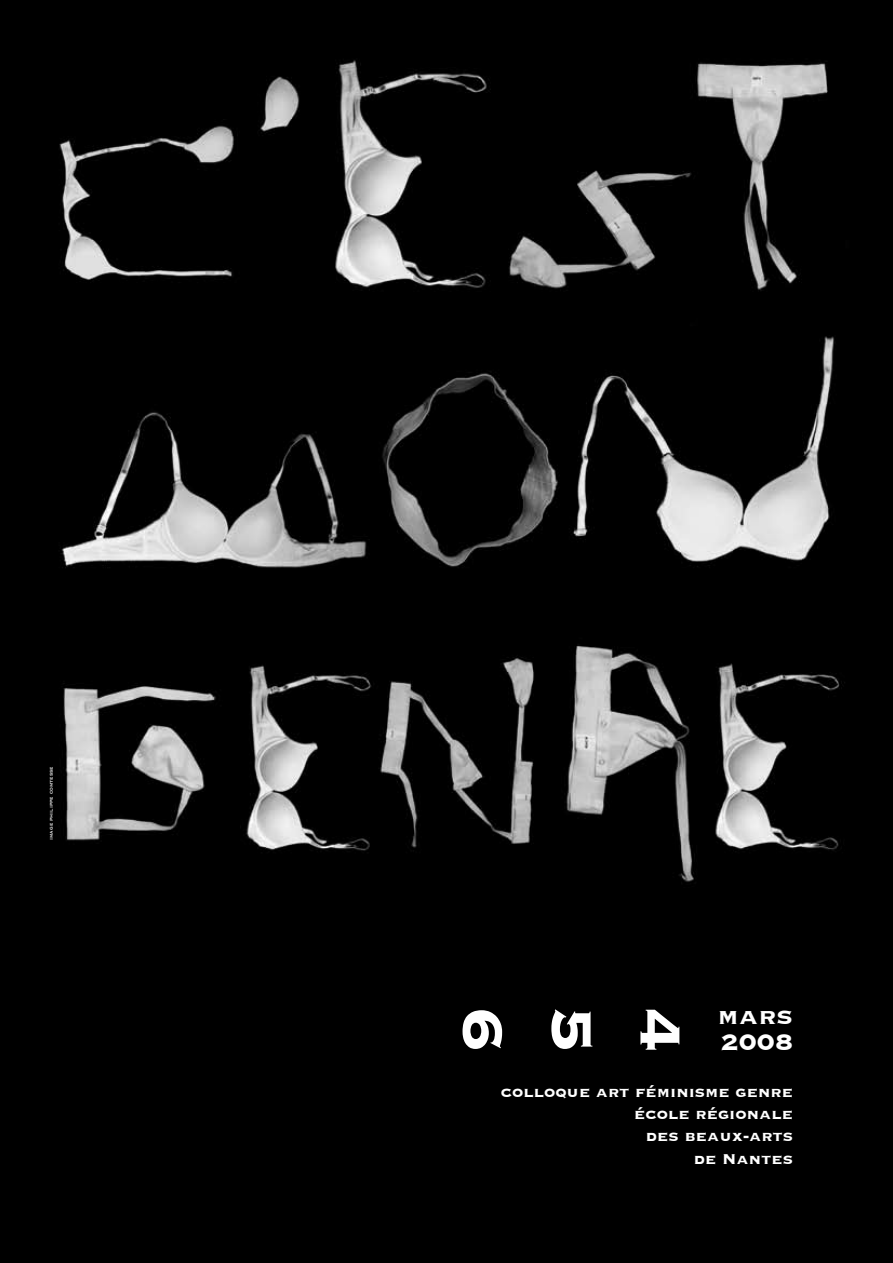
<style>
.page{position:relative;width:893px;height:1263px;background:#fff}
.page>*{position:absolute;margin:0;border:0;box-sizing:border-box;transform-origin:0 0}
.t1{font:700 74.1px "Copperplate";color:#fff}
.t2{font:700 29.55px/26px "Copperplate";color:#fff}
.t3{font:700 18.45px/22.2px "Copperplate";color:#fff;text-align:right}
.t4{font:6.15px "Copperplate";color:#fff}
</style>
<div class="page">
<img style="left:0;top:0;width:893px;height:1263px">
<p class="t4" style="left:47px;top:840px;width:75px;rotate:-90deg">image philippe comtesse</p>
<h1 class="t1" style="left:530px;top:1007px;width:47px;rotate:90deg">6</h1>
<h1 class="t1" style="left:619px;top:1007px;width:47px;rotate:90deg">5</h1>
<h1 class="t1" style="left:708px;top:1007px;width:47px;rotate:90deg">4</h1>
<h2 class="t2" style="left:717px;top:1001px;width:77px">mars<br>2008</h2>
<p class="t3" style="left:501px;top:1080px;width:294px">colloque art féminisme genre école régionale<br>des beaux-arts<br>de Nantes</p>
</div>
